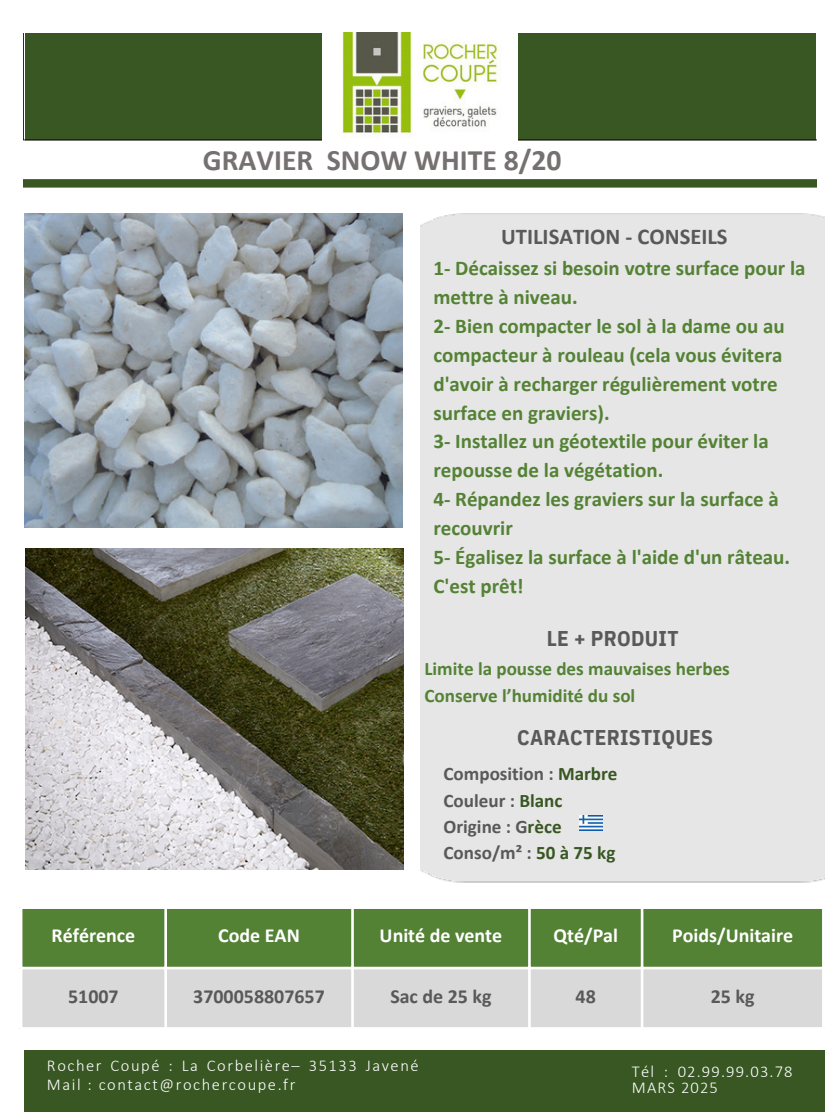
<style>
.page{position:relative;width:840px;height:1120px;background:#fff}
.page>*{position:absolute;margin:0;border:0;box-sizing:border-box;transform-origin:0 0}
.t1{font:700 29.75px "Calibri";color:#767171}
.t2{font:700 22.57px "Calibri";color:#595959}
.t3{font:700 21.35px "IBM Plex Sans Cond";letter-spacing:.015em;color:#595959}
.t4{font:700 21px/28.9px "Calibri";color:#548235}
.t5{font:700 19.95px "Calibri";color:#fff}
.t6{font:700 19.95px "Calibri";color:#595959}
.t7{font:700 19.07px/26.2px "Calibri";color:#595959}
.t8{font:700 19.07px/26.2px "Calibri";color:#548235}
.t9{font:300 16.62px/16.4px "Calibri";letter-spacing:.07em;color:#fff}
.t10{font:300 16.54px/18.4px "Calibri";letter-spacing:.095em;color:#fff}
.s1{color:#385723}
</style>
<div class="page">
<div style="left:24px;top:33px;width:792px;height:107px;background:#385723"></div>
<img style="left:322px;top:33px;width:196px;height:107px">
<img style="left:24px;top:179px;width:792px;height:8px">
<div style="left:420px;top:213px;width:405px;height:669px;background:#e6e6e6"></div>
<img style="left:580px;top:815px;width:22px;height:15px">
<div style="left:22px;top:909px;width:800px;height:57px;background:#548235"></div>
<div style="left:22px;top:969px;width:800px;height:58px;background:#d9d9d9"></div>
<hr style="left:164px;top:909px;width:3px;height:118px;background:#fff">
<hr style="left:351px;top:909px;width:3px;height:118px;background:#fff">
<hr style="left:528px;top:909px;width:3px;height:118px;background:#fff">
<hr style="left:641px;top:909px;width:2px;height:118px;background:#fff">
<img style="left:24px;top:213px;width:379px;height:314px">
<img style="left:25px;top:548px;width:378px;height:322px">
<div style="left:24px;top:1050px;width:801px;height:61px;background:#385723"></div>
<h2 class="t1" style="left:203px;top:147px;width:360px">GRAVIER SNOW WHITE 8/20</h2>
<h4 class="t2" style="left:501px;top:227px;width:228px">UTILISATION - CONSEILS</h4>
<p class="t4" style="left:433px;top:255px;width:374px">1- Décaissez si besoin votre surface pour la mettre à niveau.<br>2- Bien compacter le sol à la dame ou au compacteur à rouleau (cela vous évitera d'avoir à recharger régulièrement votre surface en graviers).<br>3- Installez un géotextile pour éviter la repousse de la végétation.<br>4- Répandez les graviers sur la surface à recouvrir<br>5- Égalisez la surface à l'aide d'un râteau.<br>C'est prêt!</p>
<h4 class="t3" style="left:547px;top:624px;width:133px">LE + PRODUIT</h4>
<p class="t8" style="left:424px;top:657px;width:307px">Limite la pousse des mauvaises herbes<br>Conserve l’humidité du sol</p>
<p class="t3" style="left:517px;top:723px;width:197px">CARACTERISTIQUES</p>
<p class="t7" style="left:444px;top:762px;width:176px">Composition : <span class="s1">Marbre<br></span>Couleur : <span class="s1">Blanc<br></span>Origine : G<span class="s1">rèce<br></span>Conso/m² : <span class="s1">50 à 75 kg</span></p>
<p class="t5" style="left:51px;top:927px;width:85px">Référence</p>
<p class="t5" style="left:218px;top:927px;width:83px">Code EAN</p>
<p class="t5" style="left:380px;top:927px;width:124px">Unité de vente</p>
<h1 class="t5" style="left:553px;top:927px;width:66px">Qté/Pal</h1>
<p class="t5" style="left:672px;top:927px;width:123px">Poids/Unitaire</p>
<p class="t6" style="left:68px;top:988px;width:52px">51007</p>
<p class="t6" style="left:193px;top:988px;width:133px">3700058807657</p>
<p class="t6" style="left:390px;top:988px;width:103px">Sac de 25 kg</p>
<h2 class="t6" style="left:576px;top:988px;width:22px">48</h2>
<h3 class="t6" style="left:711px;top:988px;width:45px">25 kg</h3>
<p class="t10" style="left:47px;top:1058px;width:373px">Rocher Coupé : La Corbelière– 35133 Javené<br>Mail : contact@rochercoupe.fr</p>
<p class="t9" style="left:632px;top:1064px;width:162px">Tél : 02.99.99.03.78<br>MARS 2025</p>
</div>
